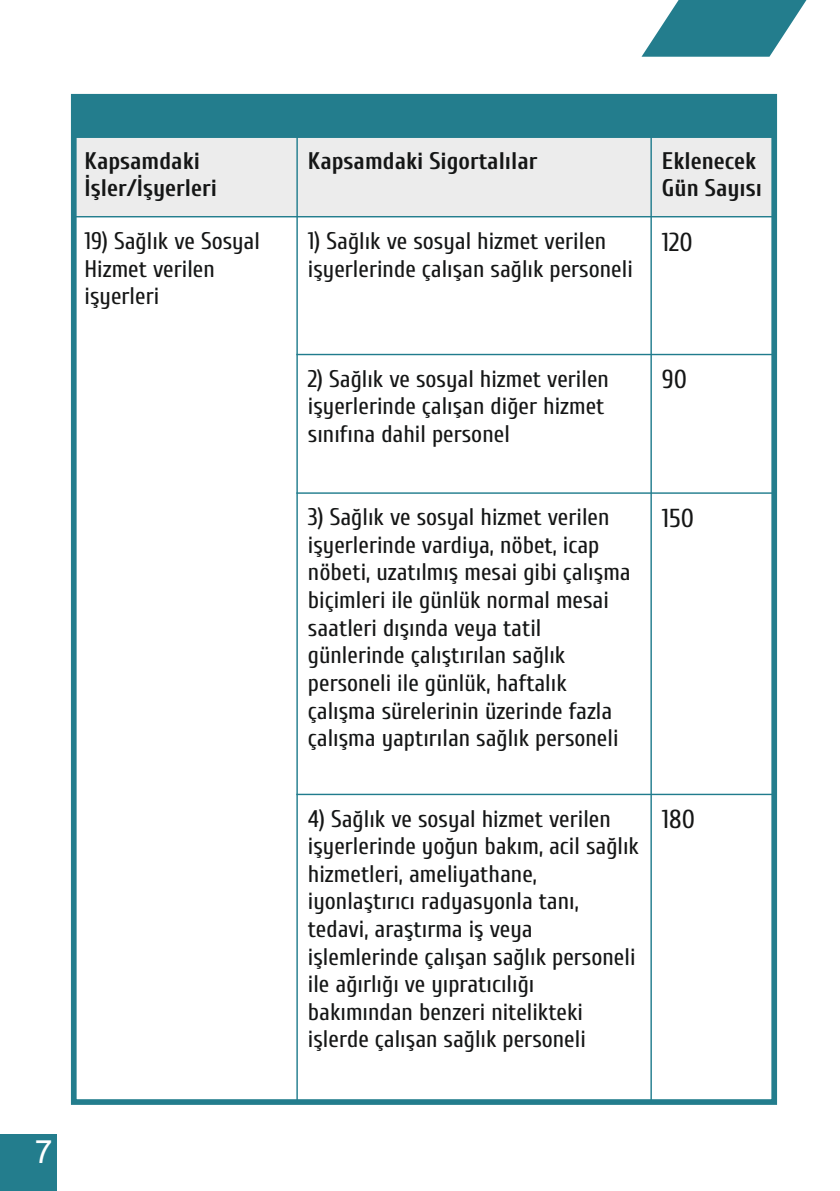
<style>
.page{position:relative;width:840px;height:1191px;background:#fff}
.page>*{position:absolute;margin:0;border:0;box-sizing:border-box;transform-origin:0 0}
.t1{font:32px "Arial";color:#fff}
.t2{font:26px "Cuprum";color:#151616}
.t3{font:24px/27.6px "Cuprum";color:#151616}
.t4{font:700 24px/27.8px "Cuprum";color:#151616}
</style>
<div class="page">
<div style="left:74px;top:116px;width:699px;height:101px;background:#ececec"></div>
<hr style="left:296px;top:136px;width:1px;height:966px;background:#207c8d">
<hr style="left:650px;top:136px;width:1px;height:966px;background:#207c8d">
<hr style="left:296px;top:793px;width:477px;height:2px;background:#207c8d">
<hr style="left:296px;top:492px;width:477px;height:2px;background:#207c8d">
<hr style="left:296px;top:354px;width:477px;height:1px;background:#207c8d">
<hr style="left:74px;top:216px;width:699px;height:1px;background:#207c8d">
<svg style="left:70px;top:93px;width:708px;height:47px;background:#338694"></svg>
<div style="left:71px;top:94px;width:705px;height:1010px;border:6px solid #237d8d"></div>
<svg style="left:641px;top:0;width:166px;height:57px"></svg>
<div style="left:0;top:1134px;width:57px;height:57px;background:#237d8d"></div>
<p class="t4" style="left:84px;top:147px;width:134px">Kapsamdaki<br>İşler/İşyerleri</p>
<p class="t4" style="left:308px;top:147px;width:231px">Kapsamdaki Sigortalılar</p>
<p class="t4" style="left:661px;top:147px;width:101px">Eklenecek<br>Gün Sayısı</p>
<p class="t3" style="left:84px;top:227px;width:177px">19) Sağlık ve Sosyal<br>Hizmet verilen işyerleri</p>
<p class="t3" style="left:308px;top:227px;width:326px">1) Sağlık ve sosyal hizmet verilen işyerlerinde çalışan sağlık personeli</p>
<p class="t2" style="left:661px;top:227px;width:32px">120</p>
<p class="t3" style="left:308px;top:365px;width:302px">2) Sağlık ve sosyal hizmet verilen işyerlerinde çalışan diğer hizmet sınıfına dahil personel</p>
<p class="t2" style="left:661px;top:365px;width:27px">90</p>
<p class="t3" style="left:308px;top:504px;width:324px">3) Sağlık ve sosyal hizmet verilen işyerlerinde vardiya, nöbet, icap nöbeti, uzatılmış mesai gibi çalışma biçimleri ile günlük normal mesai saatleri dışında veya tatil günlerinde çalıştırılan sağlık personeli ile günlük, haftalık çalışma sürelerinin üzerinde fazla çalışma yaptırılan sağlık personeli</p>
<p class="t2" style="left:661px;top:504px;width:34px">150</p>
<p class="t3" style="left:308px;top:805px;width:332px">4) Sağlık ve sosyal hizmet verilen işyerlerinde yoğun bakım, acil sağlık hizmetleri, ameliyathane, iyonlaştırıcı radyasyonla tanı, tedavi, araştırma iş veya işlemlerinde çalışan sağlık personeli ile ağırlığı ve yıpratıcılığı bakımından benzeri nitelikteki işlerde çalışan sağlık personeli</p>
<p class="t2" style="left:661px;top:805px;width:35px">180</p>
<h1 class="t1" style="left:35px;top:1139px;width:19px">7</h1>
</div>
